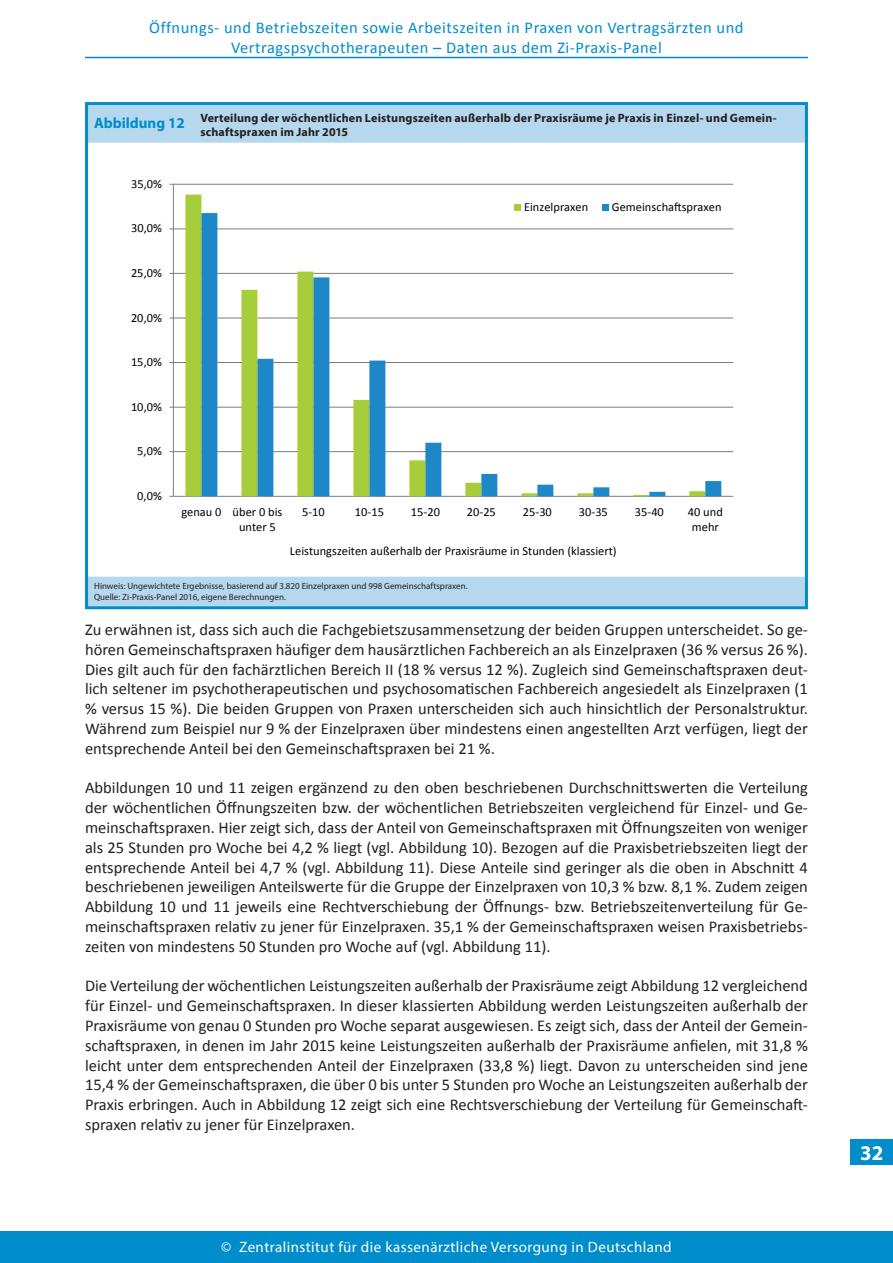
<style>
.page{position:relative;width:893px;height:1263px;background:#fff}
.page>*{position:absolute;margin:0;border:0;box-sizing:border-box;transform-origin:0 0}
.t1{font:700 21px "Myriad Pro";color:#fff}
.t2{font:16.5px/19.8px "Calibri";color:#231f20;text-align:justify}
.t3{font:16.5px/19.8px "Calibri";letter-spacing:.03em;color:#008dcb;text-align:center}
.t4{font:15px "Myriad Pro";letter-spacing:.03em;color:#fff}
.t5{font:700 15px "Myriad Pro";color:#008dcb}
.t6{font:12.45px/15.3px "Calibri";color:#000001}
.t7{font:700 12px/14.4px "Myriad Pro";letter-spacing:.015em;color:#231f20}
.t8{font:9px/10.8px "Myriad Pro";color:#231f20}
</style>
<div class="page">
<div style="left:0;top:1231px;width:893px;height:32px;background:#008dcb"></div>
<hr style="left:85px;top:57px;width:723px;height:1px;background:#008dcb">
<div style="left:850px;top:1140px;width:43px;height:25px;background:#008dcb"></div>
<svg style="left:89px;top:106px;width:715px;height:499px"></svg>
<hr style="left:173px;top:184px;width:560px;height:1px;background:#7b7e7f">
<hr style="left:173px;top:229px;width:560px;height:1px;background:#7b7e7f">
<hr style="left:173px;top:273px;width:560px;height:1px;background:#7b7e7f">
<hr style="left:173px;top:318px;width:560px;height:1px;background:#7b7e7f">
<hr style="left:173px;top:362px;width:560px;height:1px;background:#7b7e7f">
<hr style="left:173px;top:407px;width:560px;height:1px;background:#7b7e7f">
<hr style="left:173px;top:451px;width:560px;height:1px;background:#7b7e7f">
<hr style="left:173px;top:496px;width:560px;height:1px;background:#7b7e7f">
<svg style="left:185px;top:195px;width:520px;height:301px"></svg>
<svg style="left:201px;top:213px;width:520px;height:283px"></svg>
<hr style="left:173px;top:184px;width:1px;height:312px;background:#7b7e7f">
<div style="left:514px;top:204px;width:7px;height:7px;background:#a8ca38"></div>
<div style="left:602px;top:204px;width:7px;height:7px;background:#1d88c6"></div>
<div style="left:85px;top:102px;width:723px;height:507px;border:3px solid #008dcb"></div>
<p class="t3" style="left:149px;top:17px;width:596px">Öffnungs- und Betriebszeiten sowie Arbeitszeiten in Praxen von Vertragsärzten und<br>Vertragspsychotherapeuten – Daten aus dem Zi-Praxis-Panel</p>
<p class="t5" style="left:94px;top:113px;width:92px">Abbildung 12</p>
<p class="t7" style="left:200px;top:110px;width:578px">Verteilung der wöchentlichen Leistungszeiten außerhalb der Praxisräume je Praxis in Einzel- und Gemein&shy;schaftspraxen im Jahr 2015</p>
<p class="t6" style="left:131px;top:176px;width:32px">35,0%</p>
<p class="t6" style="left:131px;top:221px;width:32px">30,0%</p>
<p class="t6" style="left:131px;top:265px;width:32px">25,0%</p>
<p class="t6" style="left:131px;top:310px;width:32px">20,0%</p>
<p class="t6" style="left:131px;top:354px;width:32px">15,0%</p>
<p class="t6" style="left:131px;top:399px;width:32px">10,0%</p>
<p class="t6" style="left:137px;top:443px;width:26px">5,0%</p>
<p class="t6" style="left:137px;top:488px;width:26px">0,0%</p>
<p class="t6" style="left:524px;top:199px;width:66px">Einzelpraxen</p>
<p class="t6" style="left:612px;top:199px;width:111px">Gemeinschaftspraxen</p>
<p class="t6" style="left:239px;top:504px;width:45px;text-indent:-58px">genau 0 über 0 bis unter 5</p>
<p class="t6" style="left:302px;top:504px;width:24px">5-10</p>
<p class="t6" style="left:355px;top:504px;width:31px">10-15</p>
<p class="t6" style="left:411px;top:504px;width:31px">15-20</p>
<p class="t6" style="left:467px;top:504px;width:31px">20-25</p>
<p class="t6" style="left:523px;top:504px;width:31px">25-30</p>
<p class="t6" style="left:579px;top:504px;width:31px">30-35</p>
<p class="t6" style="left:635px;top:504px;width:31px">35-40</p>
<p class="t6" style="left:688px;top:504px;width:37px;text-align:center">40 und mehr</p>
<p class="t6" style="left:290px;top:543px;width:328px">Leistungszeiten außerhalb der Praxisräume in Stunden (klassiert)</p>
<p class="t8" style="left:94px;top:581px;width:375px">Hinweis: Ungewichtete Ergebnisse, basierend auf 3.820 Einzelpraxen und 998 Gemeinschaftspraxen.<br>Quelle: Zi-Praxis-Panel 2016, eigene Berechnungen.</p>
<p class="t2" style="left:85px;top:620px;width:724px">Zu erwähnen ist, dass sich auch die Fachgebietszusammensetzung der beiden Gruppen unterscheidet. So ge&shy;hören Gemeinschaftspraxen häufiger dem hausärztlichen Fachbereich an als Einzelpraxen (36 % versus 26 %).<br>Dies gilt auch für den fachärztlichen Bereich II (18 % versus 12 %). Zugleich sind Gemeinschaftspraxen deut&shy;lich seltener im psychotherapeutischen und psychosomatischen Fachbereich angesiedelt als Einzelpraxen (1 % versus 15 %). Die beiden Gruppen von Praxen unterscheiden sich auch hinsichtlich der Personalstruktur.<br>Während zum Beispiel nur 9 % der Einzelpraxen über mindestens einen angestellten Arzt verfügen, liegt der entsprechende Anteil bei den Gemeinschaftspraxen bei 21 %.</p>
<p class="t2" style="left:85px;top:778px;width:724px">Abbildungen 10 und 11 zeigen ergänzend zu den oben beschriebenen Durchschnittswerten die Verteilung der wöchentlichen Öffnungszeiten bzw. der wöchentlichen Betriebszeiten vergleichend für Einzel- und Ge&shy;meinschaftspraxen. Hier zeigt sich, dass der Anteil von Gemeinschaftspraxen mit Öffnungszeiten von weniger als 25 Stunden pro Woche bei 4,2 % liegt (vgl. Abbildung 10). Bezogen auf die Praxisbetriebszeiten liegt der entsprechende Anteil bei 4,7 % (vgl. Abbildung 11). Diese Anteile sind geringer als die oben in Abschnitt 4 beschriebenen jeweiligen Anteilswerte für die Gruppe der Einzelpraxen von 10,3 % bzw. 8,1 %. Zudem zeigen Abbildung 10 und 11 jeweils eine Rechtverschiebung der Öffnungs- bzw. Betriebszeitenverteilung für Ge&shy;meinschaftspraxen relativ zu jener für Einzelpraxen. 35,1 % der Gemeinschaftspraxen weisen Praxisbetriebs&shy;zeiten von mindestens 50 Stunden pro Woche auf (vgl. Abbildung 11).</p>
<p class="t2" style="left:85px;top:976px;width:724px">Die Verteilung der wöchentlichen Leistungszeiten außerhalb der Praxisräume zeigt Abbildung 12 vergleichend für Einzel- und Gemeinschaftspraxen. In dieser klassierten Abbildung werden Leistungszeiten außerhalb der Praxisräume von genau 0 Stunden pro Woche separat ausgewiesen. Es zeigt sich, dass der Anteil der Gemein&shy;schaftspraxen, in denen im Jahr 2015 keine Leistungszeiten außerhalb der Praxisräume anfielen, mit 31,8 % leicht unter dem entsprechenden Anteil der Einzelpraxen (33,8 %) liegt. Davon zu unterscheiden sind jene 15,4 % der Gemeinschaftspraxen, die über 0 bis unter 5 Stunden pro Woche an Leistungszeiten außerhalb der Praxis erbringen. Auch in Abbildung 12 zeigt sich eine Rechtsverschiebung der Verteilung für Gemeinschaft&shy;spraxen relativ zu jener für Einzelpraxen.</p>
<p class="t4" style="left:221px;top:1238px;width:452px">© Zentralinstitut für die kassenärztliche Versorgung in Deutschland</p>
<p class="t1" style="left:860px;top:1139px;width:25px">32</p>
</div>
